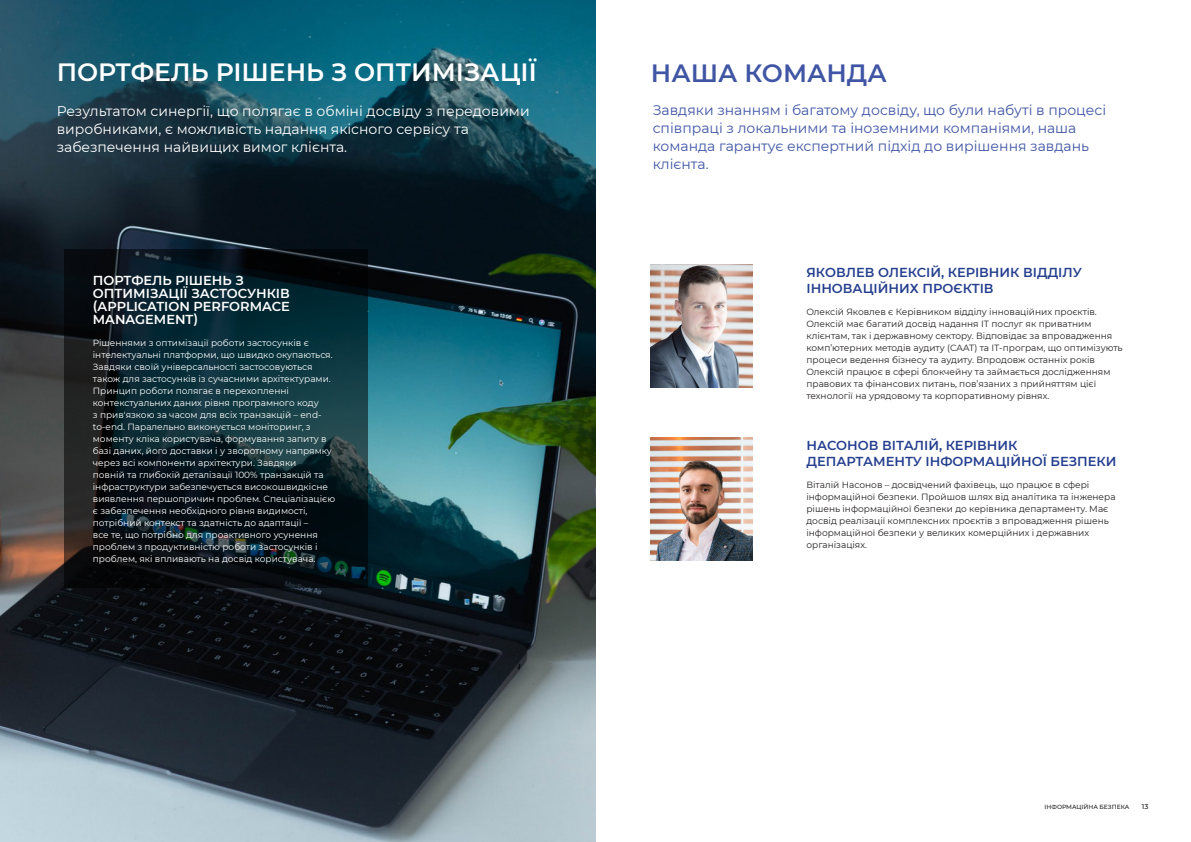
<style>
.page{position:relative;width:1191px;height:842px;background:#fff}
.page>*{position:absolute;margin:0;border:0;box-sizing:border-box;transform-origin:0 0}
.Pullout{font:600 25px "Montserrat";color:#fff}
.Pullout-2{font:600 25px "Montserrat";color:#4055a4}
.Main-intro{font:14px/18px "Montserrat";color:#4055a4}
.Main-intro-2{font:14px/18px "Montserrat";color:#fff}
.t1{font:600 13px/15.6px "Montserrat";color:#253f8e}
.t2{font:600 13px/13px "Montserrat";color:#fff}
.Body{font:9px/12px "Montserrat";color:#fff}
.Body-2{font:9px/12px "Montserrat";color:#231f20}
.t3{font:500 7px "Montserrat";color:#231f20}
.t4{font:500 6px "Montserrat";color:#231f20}
</style>
<div class="page">
<img style="left:0;top:0;width:595px;height:842px">
<svg style="left:64px;top:249px;width:303px;height:339px;background:#0b1f26"></svg>
<img style="left:651px;top:265px;width:101px;height:122px">
<img style="left:651px;top:438px;width:102px;height:122px">
<p class="Pullout" style="left:57px;top:55px;width:481px">ПОРТФЕЛЬ РІШЕНЬ З ОПТИМІЗАЦІЇ</p>
<p class="Main-intro-2" style="left:57px;top:102px;width:474px">Результатом синергії, що полягає в обміні досвіду з передовими виробниками, є можливість надання якісного сервісу та забезпечення найвищих вимог клієнта.</p>
<h2 class="t2" style="left:93px;top:273px;width:198px">ПОРТФЕЛЬ РІШЕНЬ З<br>ОПТИМІЗАЦІЇ ЗАСТОСУНКІВ (APPLICATION PERFORMACE<br>MANAGEMENT)</h2>
<p class="Body" style="left:93px;top:336px;width:244px">Рішеннями з оптимізації роботи застосунків є інтелектуальні платформи, що швидко окупаються.<br>Завдяки своїй універсальності застосовуються також для застосунків із сучасними архітектурами.<br>Принцип роботи полягає в перехопленні контекстуальних даних рівня програмного коду<br>з прив'язкою за часом для всіх транзакцій – end&shy;to-end. Паралельно виконується моніторинг, з моменту кліка користувача, формування запиту в базі даних, його доставки і у зворотному напрямку через всі компоненти архітектури. Завдяки<br>повній та глибокій деталізації 100% транзакцій та інфраструктури забезпечується високошвидкісне виявлення першопричин проблем. Спеціалізацією є забезпечення необхідного рівня видимості, потрібний контекст та здатність до адаптації –<br>все те, що потрібно для проактивного усунення проблем з продуктивністю роботи застосунків і проблем, які впливають на досвід користувача.</p>
<p class="Pullout-2" style="left:651px;top:55px;width:237px">НАША КОМАНДА</p>
<p class="Main-intro" style="left:652px;top:101px;width:455px">Завдяки знанням і багатому досвіду, що були набуті в процесі співпраці з локальними та іноземними компаніями, наша команда гарантує експертний підхід до вирішення завдань клієнта.</p>
<h2 class="t1" style="left:806px;top:264px;width:277px">ЯКОВЛЕВ ОЛЕКСІЙ, КЕРІВНИК ВІДДІЛУ<br>ІННОВАЦІЙНИХ ПРОЄКТІВ</h2>
<p class="Body-2" style="left:806px;top:305px;width:318px">Олексій Яковлев є Керівником відділу інноваційних проєктів.<br>Олексій має багатий досвід надання ІТ послуг як приватним клієнтам, так і державному сектору. Відповідає за впровадження комп’ютерних методів аудиту (CAAT) та ІТ-програм, що оптимізують процеси ведення бізнесу та аудиту. Впродовж останніх років Олексій працює в сфері блокчейну та займається дослідженням правових та фінансових питань, пов’язаних з прийняттям цієї технології на урядовому та корпоративному рівнях.</p>
<h2 class="t1" style="left:806px;top:437px;width:311px">НАСОНОВ ВІТАЛІЙ, КЕРІВНИК<br>ДЕПАРТАМЕНТУ ІНФОРМАЦІЙНОЇ БЕЗПЕКИ</h2>
<p class="Body-2" style="left:806px;top:478px;width:311px">Віталій Насонов – досвідчений фахівець, що працює в сфері інформаційної безпеки. Пройшов шлях від аналітика та інженера рішень інформаційної безпеки до керівника департаменту. Має досвід реалізації комплексних проєктів з впровадження рішень інформаційної безпеки у великих комерційних і державних організаціях.</p>
<p class="t4" style="left:1044px;top:803px;width:86px">ІНФОРМАЦІЙНА БЕЗПЕКА</p>
<p class="t3" style="left:1141px;top:802px;width:8px">13</p>
</div>
